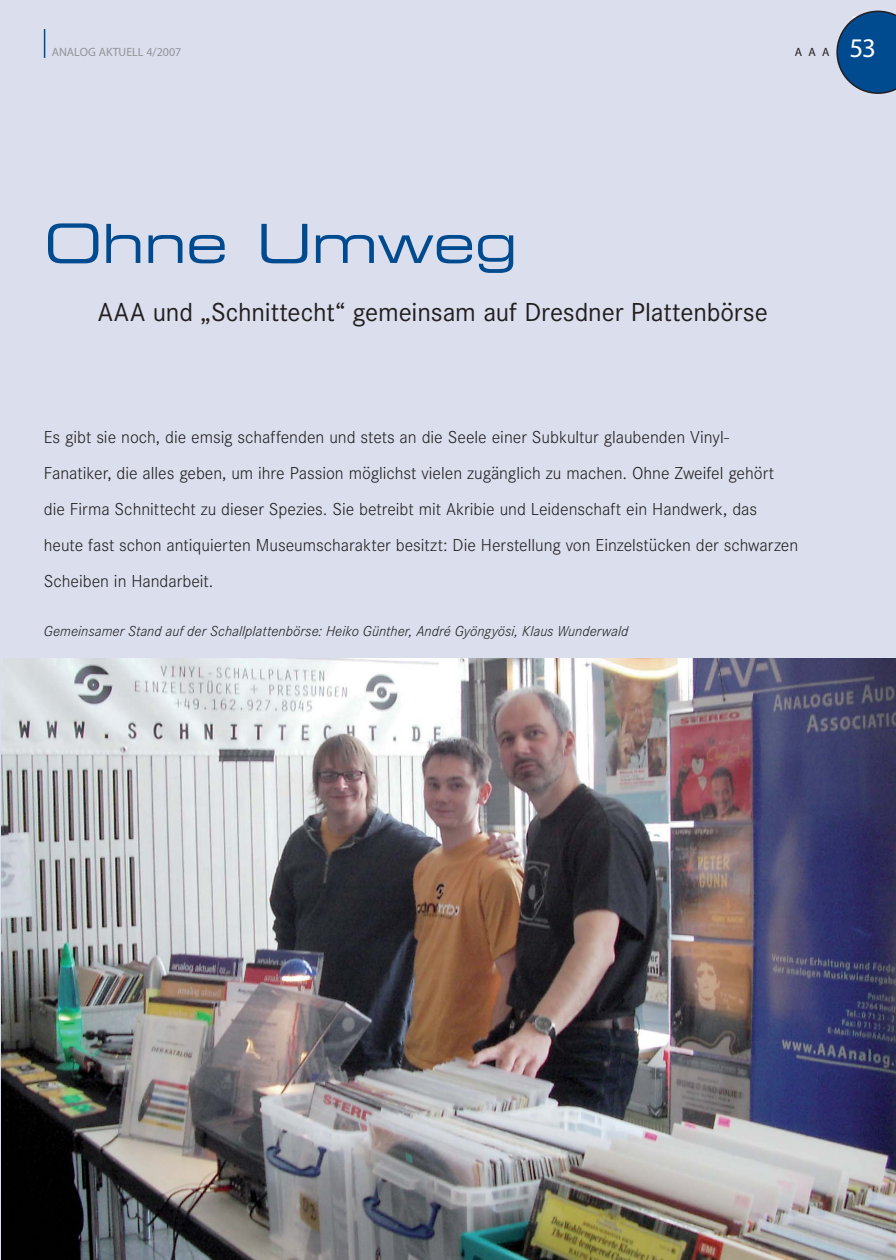
<style>
.page{position:relative;width:896px;height:1260px;background:#fff}
.page>*{position:absolute;margin:0;border:0;box-sizing:border-box;transform-origin:0 0}
.t1{font:54px "Eurostile Extended Two";letter-spacing:-.01em;color:#004a8f}
.t2{font:27px "Corporate S";letter-spacing:-.005em;color:#231f20}
.t3{font:27px "Myriad";color:#fff}
.t4{font:300 18px/36px "Corporate S";color:#231f20}
.t5{font:italic 300 15px "Corporate S";color:#231f20}
.t6{font:12px "Myriad";color:#939598}
.t7{font:12px "Myriad";color:#231f20}
</style>
<div class="page">
<hr style="left:0;top:0;width:1px;height:1260px;background:#dadeed">
<div style="left:1px;top:0;width:895px;height:1260px;background:#dadeed"></div>
<svg style="left:44px;top:29px;width:1px;height:29px"></svg>
<svg style="left:836px;top:11px;width:60px;height:83px;background:#255f98"></svg>
<img style="left:1px;top:658px;width:895px;height:602px">
<p class="t6" style="left:52px;top:47px;width:131px">ANALOG AKTUELL 4/2007</p>
<p class="t7" style="left:794px;top:47px;width:36px">AAA</p>
<h2 class="t3" style="left:849px;top:38px;width:28px">53</h2>
<h1 class="t1" style="left:44px;top:224px;width:475px">Ohne Umweg</h1>
<h2 class="t2" style="left:98px;top:302px;width:671px">AAA und „Schnittecht“ gemeinsam auf Dresdner Plattenbörse</h2>
<p class="t4" style="left:44px;top:421px;width:755px">Es gibt sie noch, die emsig schaffenden und stets an die Seele einer Subkultur glaubenden Vinyl-Fanatiker, die alles geben, um ihre Passion möglichst vielen zugänglich zu machen. Ohne Zweifel gehört die Firma Schnittecht zu dieser Spezies. Sie betreibt mit Akribie und Leidenschaft ein Handwerk, das heute fast schon antiquierten Museumscharakter besitzt: Die Herstellung von Einzelstücken der schwarzen Scheiben in Handarbeit.</p>
<p class="t5" style="left:44px;top:625px;width:586px">Gemeinsamer Stand auf der Schallplattenbörse: Heiko Günther, André Gyöngyösi, Klaus Wunderwald</p>
</div>
